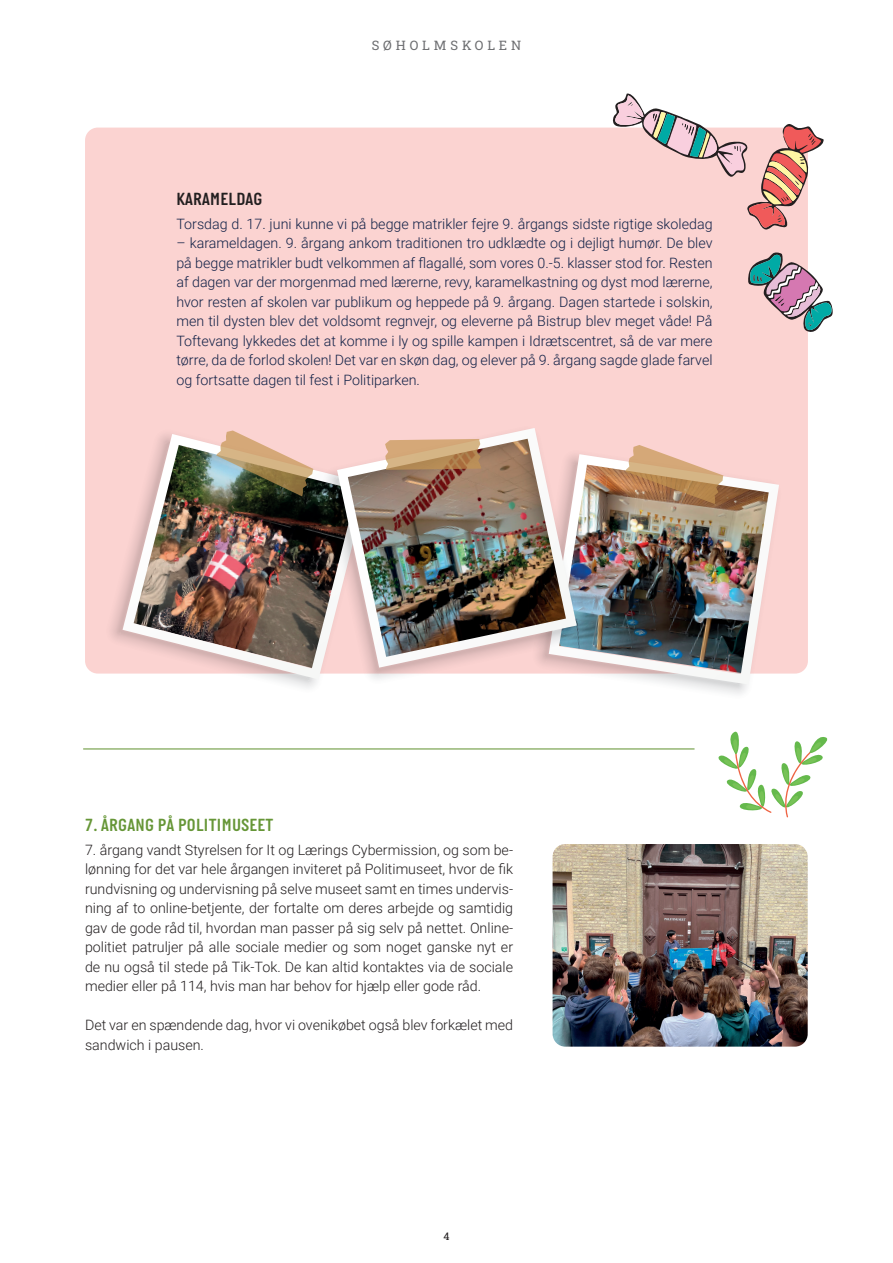
<style>
.page{position:relative;width:893px;height:1263px;background:#fff}
.page>*{position:absolute;margin:0;border:0;box-sizing:border-box;transform-origin:0 0}
.t1{font:600 18px "Italian Plate No 1";letter-spacing:.02em;color:#669637}
.t2{font:600 18px "Italian Plate No 1";letter-spacing:.02em;color:#231f20}
.t3{font:300 14.25px/19.5px "Roboto";color:#112147;text-align:justify}
.t4{font:300 14.25px/19.5px "Roboto";color:#231f20;text-align:justify}
.t5{font:13.05px "Roboto Slab";letter-spacing:.3em;color:#6c6d70}
.t6{font:10.5px "Roboto Slab";color:#231f20}
</style>
<div class="page">
<div style="left:85px;top:128px;width:723px;height:545px;background:#fbd3d1;border-radius:13px"></div>
<svg style="left:104px;top:585px;width:213px;height:103px"></svg>
<img style="left:123px;top:434px;width:200px;height:245px">
<svg style="left:216px;top:430px;width:98px;height:66px"></svg>
<svg style="left:675px;top:673px;width:108px;height:21px"></svg>
<img style="left:582px;top:454px;width:197px;height:230px">
<svg style="left:625px;top:445px;width:98px;height:59px"></svg>
<img style="left:323px;top:454px;width:259px;height:225px">
<img style="left:337px;top:428px;width:240px;height:240px">
<svg style="left:385px;top:439px;width:96px;height:31px;background:#c89f71"></svg>
<svg style="left:748px;top:252px;width:85px;height:80px"></svg>
<svg style="left:611px;top:93px;width:213px;height:137px"></svg>
<img style="left:553px;top:844px;width:255px;height:203px">
<hr style="left:83px;top:748px;width:611px;height:1px;background:#669637">
<svg style="left:718px;top:731px;width:110px;height:86px"></svg>
<p class="t5" style="left:372px;top:36px;width:151px">SØHOLMSKOLEN</p>
<p class="t2" style="left:176px;top:189px;width:87px">KARAMELDAG</p>
<p class="t3" style="left:176px;top:213px;width:538px">Torsdag d. 17. juni kunne vi på begge matrikler fejre 9. årgangs sidste rigtige skoledag</p>
<p class="t3" style="left:176px;top:233px;width:538px">– karameldagen. 9. årgang ankom traditionen tro udklædte og i dejligt humør. De blev på begge matrikler budt velkommen af flagallé, som vores 0.-5. klasser stod for. Resten af dagen var der morgenmad med lærerne, revy, karamelkastning og dyst mod lærerne, hvor resten af skolen var publikum og heppede på 9. årgang. Dagen startede i solskin, men til dysten blev det voldsomt regnvejr, og eleverne på Bistrup blev meget våde! På Toftevang lykkedes det at komme i ly og spille kampen i Idrætscentret, så de var mere tørre, da de forlod skolen! Det var en skøn dag, og elever på 9. årgang sagde glade farvel og fortsatte dagen til fest i Politiparken.</p>
<p class="t1" style="left:85px;top:815px;width:190px">7. ÅRGANG PÅ POLITIMUSEET</p>
<p class="t4" style="left:85px;top:839px;width:430px">7. årgang vandt Styrelsen for It og Lærings Cybermission, og som be&shy;lønning for det var hele årgangen inviteret på Politimuseet, hvor de fik rundvisning og undervisning på selve museet samt en times undervis&shy;ning af to online-betjente, der fortalte om deres arbejde og samtidig gav de gode råd til, hvordan man passer på sig selv på nettet. Online&shy;politiet patruljer på alle sociale medier og som noget ganske nyt er de nu også til stede på Tik-Tok. De kan altid kontaktes via de sociale medier eller på 114, hvis man har behov for hjælp eller gode råd.</p>
<p class="t4" style="left:85px;top:1015px;width:430px">Det var en spændende dag, hvor vi ovenikøbet også blev forkælet med sandwich i pausen.</p>
<p class="t6" style="left:443px;top:1229px;width:8px">4</p>
</div>
